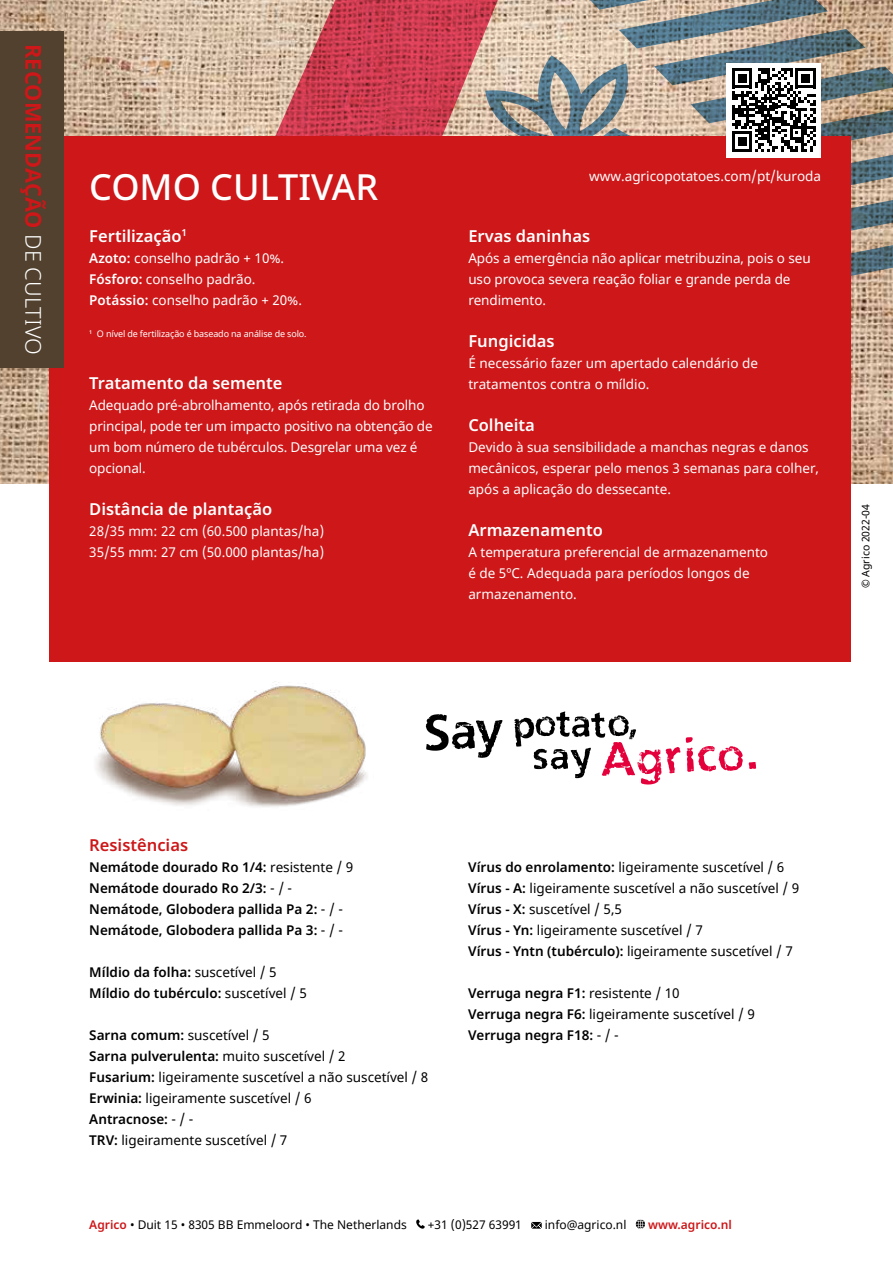
<style>
.page{position:relative;width:893px;height:1263px;background:#fff}
.page>*{position:absolute;margin:0;border:0;box-sizing:border-box;transform-origin:0 0}
.t1{font:500 36px "Noto Sans";color:#fff}
.t2{font:700 21.75px "Noto Sans";color:#cd1719}
.t3{font:600 16.5px "Noto Sans";color:#fff}
.t4{font:600 16.5px "Noto Sans";color:#cd1719}
.t5{font:13.5px/21px "Noto Sans";color:#fff}
.t6{font:13.5px/21px "Noto Sans";color:#000}
.t7{font:600 13.5px/21px "Noto Sans";color:#000}
.t8{font:12px "Noto Sans";color:#000}
.t9{font:600 12px "Noto Sans";color:#cd1719}
.t10{font:10.5px "Noto Sans";color:#000}
.t11{font:9px "Noto Sans";letter-spacing:-.015em;color:#fff}
.s1{font-weight:300;color:#fff}
.s2{font-weight:600}
.s3{font-weight:400}
.s4{font-weight:600;color:#cd1719}
</style>
<div class="page">
<img style="left:0;top:0;width:893px;height:483px">
<svg style="left:562px;top:55px;width:19px;height:81px;background:#909b9d"></svg>
<svg style="left:154px;top:0;width:408px;height:136px;background:#cb8682"></svg>
<div style="left:49px;top:136px;width:801px;height:526px;background:#cd1719"></div>
<svg style="left:416px;top:1219px;width:9px;height:10px"></svg>
<svg style="left:531px;top:1222px;width:11px;height:7px"></svg>
<svg style="left:636px;top:1219px;width:9px;height:9px"></svg>
<div style="left:0;top:32px;width:64px;height:336px;background:#51412e"></div>
<svg style="left:581px;top:0;width:312px;height:299px"></svg>
<svg style="left:749px;top:762px;width:7px;height:7px"></svg>
<svg style="left:426px;top:714px;width:76px;height:44px"></svg>
<svg style="left:514px;top:711px;width:229px;height:74px"></svg>
<img style="left:96px;top:681px;width:271px;height:126px">
<h2 class="t2" style="left:49px;top:44px;width:312px;rotate:90deg">RECOMENDAÇÃO <span class="s1">DE CULTIVO</span></h2>
<h1 class="t1" style="left:89px;top:161px;width:290px">COMO CULTIVAR</h1>
<p class="t3" style="left:89px;top:224px;width:99px">Fertilização<sup>1</sup></p>
<p class="t5" style="left:89px;top:248px;width:214px"><span class="s2">Azoto:</span> conselho padrão + 10%.<br><span class="s2">Fósforo:</span> conselho padrão.<br><span class="s2">Potássio:</span> conselho padrão + 20%.</p>
<p class="t11" style="left:89px;top:327px;width:219px"><sup>1</sup> O nível de fertilização é baseado na análise de solo.</p>
<p class="t3" style="left:89px;top:371px;width:195px">Tratamento da semente</p>
<p class="t5" style="left:89px;top:395px;width:345px">Adequado pré-abrolhamento, após retirada do brolho principal, pode ter um impacto positivo na obtenção de um bom número de tubérculos. Desgrelar uma vez é opcional.</p>
<p class="t3" style="left:89px;top:497px;width:185px">Distância de plantação</p>
<p class="t5" style="left:89px;top:521px;width:236px">28/35 mm: 22 cm (60.500 plantas/ha)<br>35/55 mm: 27 cm (50.000 plantas/ha)</p>
<p class="t5" style="left:589px;top:166px;width:233px">www.agricopotatoes.com/pt/kuroda</p>
<p class="t3" style="left:468px;top:224px;width:123px">Ervas daninhas</p>
<p class="t5" style="left:468px;top:248px;width:344px">Após a emergência não aplicar metribuzina, pois o seu uso provoca severa reação foliar e grande perda de rendimento.</p>
<p class="t3" style="left:468px;top:329px;width:88px">Fungicidas</p>
<p class="t5" style="left:468px;top:353px;width:291px">É necessário fazer um apertado calendário de tratamentos contra o míldio.</p>
<p class="t3" style="left:468px;top:413px;width:68px">Colheita</p>
<p class="t5" style="left:468px;top:437px;width:352px">Devido à sua sensibilidade a manchas negras e danos mecânicos, esperar pelo menos 3 semanas para colher, após a aplicação do dessecante.</p>
<p class="t3" style="left:468px;top:518px;width:136px">Armazenamento</p>
<p class="t5" style="left:468px;top:542px;width:301px">A temperatura preferencial de armazenamento é de 5ºC. Adequada para períodos longos de armazenamento.</p>
<p class="t10" style="left:858px;top:588px;width:86px;rotate:-90deg">© Agrico 2022-04</p>
<p class="t4" style="left:89px;top:833px;width:100px">Resistências</p>
<p class="t7" style="left:89px;top:856px;width:265px">Nemátode dourado Ro 1/4: <span class="s3">resistente / 9<br></span>Nemátode dourado Ro 2/3: <span class="s3">- / - </span>Nemátode, Globodera pallida Pa 2: <span class="s3">- / - </span>Nemátode, Globodera pallida Pa 3: <span class="s3">- / -</span></p>
<p class="t7" style="left:89px;top:961px;width:219px">Míldio da folha: <span class="s3">suscetível / 5<br></span>Míldio do tubérculo: <span class="s3">suscetível / 5</span></p>
<p class="t6" style="left:89px;top:1025px;width:340px"><span class="s2">Sarna comum:</span> suscetível / 5<br><span class="s2">Sarna pulverulenta:</span> muito suscetível / 2<br><span class="s2">Fusarium:</span> ligeiramente suscetível a não suscetível / 8<br><span class="s2">Erwinia:</span> ligeiramente suscetível / 6<br><span class="s2">Antracnose:</span> - / -<br><span class="s2">TRV:</span> ligeiramente suscetível / 7</p>
<p class="t6" style="left:468px;top:857px;width:333px"><span class="s2">Vírus do enrolamento:</span> ligeiramente suscetível / 6<br><span class="s2">Vírus - A:</span> ligeiramente suscetível a não suscetível / 9<br><span class="s2">Vírus - X:</span> suscetível / 5,5<br><span class="s2">Vírus - Yn:</span> ligeiramente suscetível / 7<br><span class="s2">Vírus - Yntn (tubérculo):</span> ligeiramente suscetível / 7</p>
<p class="t7" style="left:468px;top:983px;width:288px">Verruga negra F1: <span class="s3">resistente / 10<br></span>Verruga negra F6: <span class="s3">ligeiramente suscetível / 9<br></span>Verruga negra F18: <span class="s3">- / -</span></p>
<p class="t8" style="left:89px;top:1216px;width:319px"><span class="s4">Agrico</span> • Duit 15 • 8305 BB Emmeloord • The Netherlands</p>
<p class="t8" style="left:428px;top:1216px;width:96px">+31 (0)527 63991</p>
<p class="t8" style="left:545px;top:1216px;width:83px">info@agrico.nl</p>
<p class="t9" style="left:648px;top:1216px;width:85px">www.agrico.nl</p>
</div>
